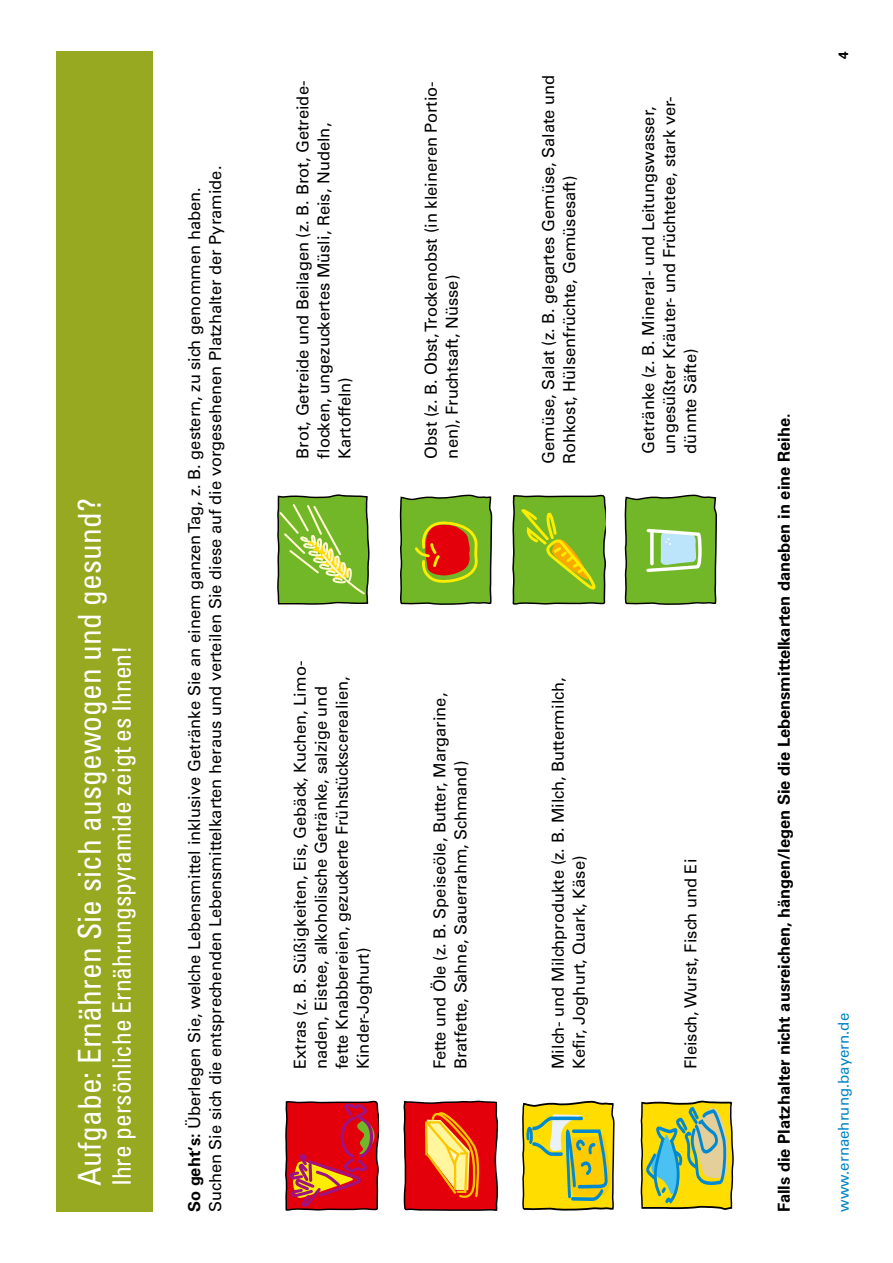
<style>
.page{position:relative;width:893px;height:1263px;background:#fff}
.page>*{position:absolute;margin:0;border:0;box-sizing:border-box;transform-origin:0 0}
.Innenseiten_I_Headline_H1{font:condensed 31.5px "Univers LT Std";letter-spacing:.005em;color:#fff}
.Innenseiten_I_Headline_H2{font:condensed 25.5px "Univers LT Std";color:#fff}
.Innenseiten_Fließtext_11PT{font:16.5px/21px "Univers";color:#000}
.Innenseiten_Fließtext_11PT-2{font:700 16.5px "Univers";color:#000}
.t1{font:15px "Univers";color:#0085c3}
.t2{font:700 13.5px "Univers";color:#000}
.s1{font-weight:700}
</style>
<div class="page">
<div style="left:56px;top:51px;width:97px;height:1161px;background:#97a920"></div>
<svg style="left:624px;top:494px;width:93px;height:111px;background:#81b84f"></svg>
<svg style="left:399px;top:495px;width:94px;height:110px;background:#8f9328"></svg>
<svg style="left:512px;top:494px;width:94px;height:111px;background:#82b428"></svg>
<svg style="left:522px;top:1101px;width:93px;height:110px;background:#ccc330"></svg>
<svg style="left:403px;top:1100px;width:94px;height:111px;background:#e04227"></svg>
<svg style="left:277px;top:494px;width:93px;height:111px;background:#85b840"></svg>
<svg style="left:285px;top:1100px;width:93px;height:111px;background:#cd2022"></svg>
<svg style="left:640px;top:1100px;width:94px;height:110px;background:#b6c056"></svg>
<h1 class="Innenseiten_I_Headline_H1" style="left:70px;top:1186px;width:690px;rotate:-90deg">Aufgabe: Ernähren Sie sich ausgewogen und gesund?</h1>
<p class="Innenseiten_I_Headline_H2" style="left:106px;top:1186px;width:543px;rotate:-90deg">Ihre persönliche Ernährungspyramide zeigt es Ihnen!</p>
<p class="Innenseiten_Fließtext_11PT" style="left:184px;top:1212px;width:1048px;rotate:-90deg"><span class="s1">So geht‘s:</span> Überlegen Sie, welche Lebensmittel inklusive Getränke Sie an einem ganzen Tag, z. B. gestern, zu sich genommen haben.<br>Suchen Sie sich die entsprechenden Lebensmittelkarten heraus und verteilen Sie diese auf die vorgesehenen Platzhalter der Pyramide.</p>
<p class="Innenseiten_Fließtext_11PT" style="left:292px;top:459px;width:379px;rotate:-90deg">Brot, Getreide und Beilagen (z. B. Brot, Getreide-</p>
<p class="Innenseiten_Fließtext_11PT" style="left:313px;top:459px;width:337px;rotate:-90deg">flocken, ungezuckertes Müsli, Reis, Nudeln,<br>Kartoffeln)</p>
<p class="Innenseiten_Fließtext_11PT" style="left:421px;top:459px;width:379px;rotate:-90deg">Obst (z. B. Obst, Trockenobst (in kleineren Portio&shy;nen), Fruchtsaft, Nüsse)</p>
<p class="Innenseiten_Fließtext_11PT" style="left:538px;top:464px;width:391px;rotate:-90deg">Gemüse, Salat (z. B. gegartes Gemüse, Salate und<br>Rohkost, Hülsenfrüchte, Gemüsesaft)</p>
<p class="Innenseiten_Fließtext_11PT" style="left:638px;top:454px;width:358px;rotate:-90deg">Getränke (z. B. Mineral- und Leitungswasser, ungesüßter Kräuter- und Früchtetee, stark ver-</p>
<p class="Innenseiten_Fließtext_11PT" style="left:680px;top:454px;width:107px;rotate:-90deg">dünnte Säfte)</p>
<p class="Innenseiten_Fließtext_11PT" style="left:290px;top:1069px;width:410px;rotate:-90deg">Extras (z. B. Süßigkeiten, Eis, Gebäck, Kuchen, Limo&shy;naden, Eistee, alkoholische Getränke, salzige und fette Knabbereien, gezuckerte Frühstückscerealien, Kinder-Joghurt)</p>
<p class="Innenseiten_Fließtext_11PT" style="left:429px;top:1069px;width:378px;rotate:-90deg">Fette und Öle (z. B. Speiseöle, Butter, Margarine,<br>Bratfette, Sahne, Sauerrahm, Schmand)</p>
<p class="Innenseiten_Fließtext_11PT" style="left:548px;top:1069px;width:393px;rotate:-90deg">Milch- und Milchprodukte (z. B. Milch, Buttermilch,<br>Kefir, Joghurt, Quark, Käse)</p>
<p class="Innenseiten_Fließtext_11PT" style="left:680px;top:1069px;width:212px;rotate:-90deg">Fleisch, Wurst, Fisch und Ei</p>
<p class="t2" style="left:835px;top:59px;width:9px;rotate:-90deg">4</p>
<p class="Innenseiten_Fließtext_11PT-2" style="left:774px;top:1212px;width:800px;rotate:-90deg">Falls die Platzhalter nicht ausreichen, hängen/legen Sie die Lebensmittelkarten daneben in eine Reihe.</p>
<p class="t1" style="left:835px;top:1212px;width:200px;rotate:-90deg">www.ernaehrung.bayern.de</p>
</div>
